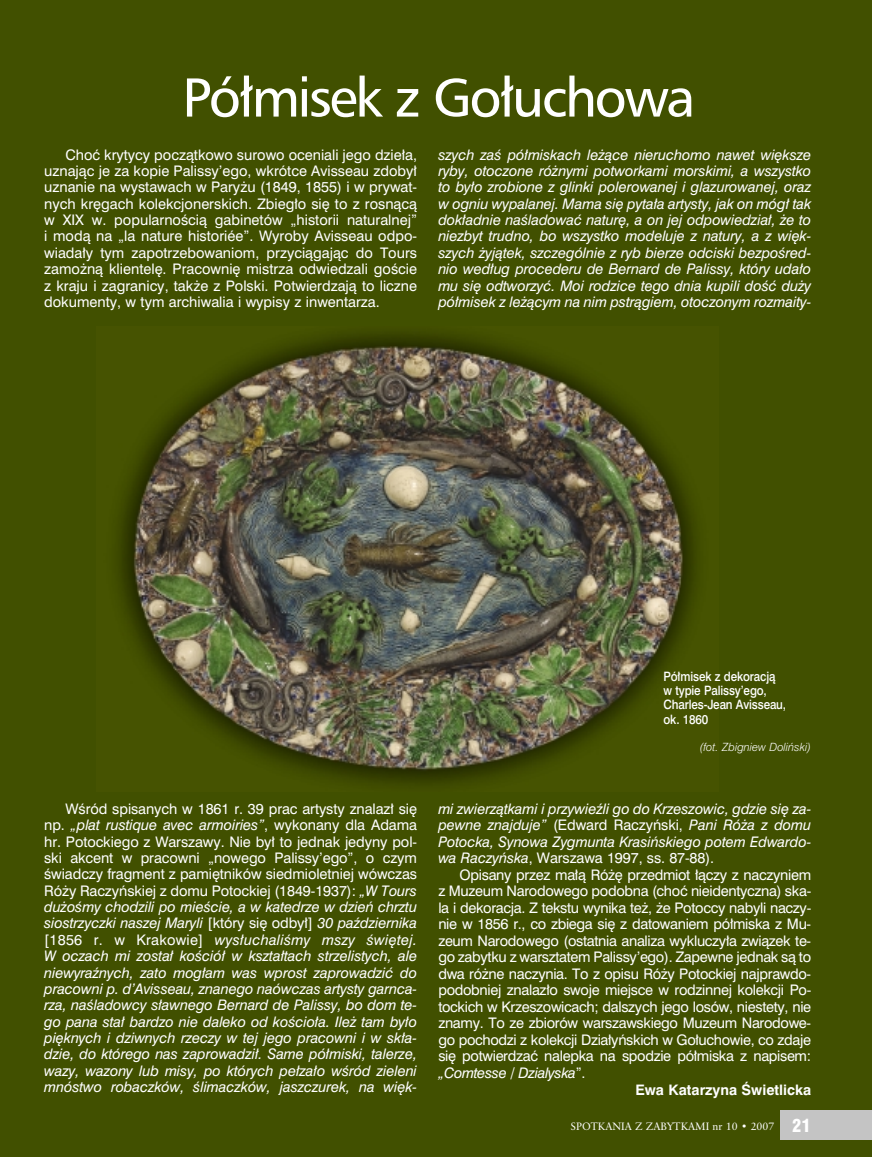
<style>
.page{position:relative;width:872px;height:1157px;background:#fff}
.page>*{position:absolute;margin:0;border:0;box-sizing:border-box;transform-origin:0 0}
.t1{font:52.5px "Humnst 777 PL";letter-spacing:-.05em;color:#fff}
.t2{font:16.5px "Swis 721 Blk Cn PL";color:#fff}
.t3{font:italic 13.5px/16.4px "Swis 721 PL";letter-spacing:-.005em;color:#fff;text-align:justify}
.t4{font:13.5px/16.4px "Swis 721 PL";letter-spacing:-.025em;color:#fff;text-align:justify}
.t5{font:700 13.5px "Swis 721 PL";color:#fff}
.t6{font:italic 13.5px "Swis 721 PL";letter-spacing:-.025em;color:#fff}
.t7{font:12px/14.2px "Swis 721 Md PL";letter-spacing:-.015em;color:#fff;scale:.9 1}
.t8{font:10.5px "Class Garmnd PL";color:#fff}
.t9{font:italic 10.5px "Swis 721 Lt PL";color:#fff}
.s1{font-style:normal}
</style>
<div class="page">
<div style="left:0;top:0;width:872px;height:1156px;background:#415000"></div>
<div style="left:780px;top:1110px;width:92px;height:30px;background:#c4c4c4"></div>
<img style="left:120px;top:333px;width:575px;height:451px">
<h1 class="t1" style="left:182px;top:77px;width:514px">Półmisek z Gołuchowa</h1>
<p class="t4" style="left:44px;top:147px;width:374px;text-indent:21px">Choć krytycy początkowo surowo oceniali jego dzieła, uznając je za kopie Palissy’ego, wkrótce Avisseau zdobył uznanie na wystawach w Paryżu (1849, 1855) i w prywat&shy;nych kręgach kolekcjonerskich. Zbiegło się to z rosnącą w XIX w. popularnością gabinetów „historii naturalnej” i modą na „la nature historiée”. Wyroby Avisseau odpo&shy;wiadały tym zapotrzebowaniom, przyciągając do Tours zamożną klientelę. Pracownię mistrza odwiedzali goście z kraju i zagranicy, także z Polski. Potwierdzają to liczne dokumenty, w tym archiwalia i wypisy z inwentarza.</p>
<p class="t3" style="left:438px;top:147px;width:374px">szych zaś półmiskach leżące nieruchomo nawet większe ryby, otoczone różnymi potworkami morskimi, a wszystko to było zrobione z glinki polerowanej i glazurowanej, oraz w ogniu wypalanej. Mama się pytała artysty, jak on mógł tak dokładnie naśladować naturę, a on jej odpowiedział, że to niezbyt trudno, bo wszystko modeluje z natury, a z więk&shy;szych żyjątek, szczególnie z ryb bierze odciski bezpośred&shy;nio według procederu de Bernard de Palissy, który udało mu się odtworzyć. Moi rodzice tego dnia kupili dość duży półmisek z leżącym na nim pstrągiem, otoczonym rozmaity-</p>
<p class="t3" style="left:44px;top:801px;width:374px;text-indent:21px"><span class="s1">Wśród spisanych w 1861 r. 39 prac artysty znalazł się np.</span> „plat rustique avec armoiries”<span class="s1">, wykonany dla Adama hr. Potockiego z Warszawy. Nie był to jednak jedyny pol&shy;ski akcent w pracowni „nowego Palissy’ego”, o czym świadczy fragment z pamiętników siedmioletniej wówczas Róży Raczyńskiej z domu Potockiej (1849-1937):</span> „W Tours dużośmy chodzili po mieście, a w katedrze w dzień chrztu siostrzyczki naszej Maryli <span class="s1">[który się odbył]</span> 30 października <span class="s1">[1856 r. w Krakowie]</span> wysłuchaliśmy mszy świętej.<br>W oczach mi został kościół w kształtach strzelistych, ale niewyraźnych, zato mogłam was wprost zaprowadzić do pracowni p. d’Avisseau, znanego naówczas artysty garnca&shy;rza, naśladowcy sławnego Bernard de Palissy, bo dom te&shy;go pana stał bardzo nie daleko od kościoła. Ileż tam było pięknych i dziwnych rzeczy w tej jego pracowni i w skła&shy;dzie, do którego nas zaprowadził. Same półmiski, talerze, wazy, wazony lub misy, po których pełzało wśród zieleni mnóstwo robaczków, ślimaczków, jaszczurek, na więk-</p>
<p class="t7" style="left:663px;top:670px;width:138px">Półmisek z dekoracją w typie Palissy’ego,<br>Charles-Jean Avisseau, ok. 1860</p>
<p class="t9" style="left:700px;top:742px;width:112px">(fot. Zbigniew Doliński)</p>
<p class="t3" style="left:438px;top:801px;width:374px">mi zwierzątkami i przywieźli go do Krzeszowic, gdzie się za&shy;pewne znajduje” <span class="s1">(Edward Raczyński,</span> Pani Róża z domu Potocka, Synowa Zygmunta Krasińskiego potem Edwardo&shy;wa Raczyńska<span class="s1">, Warszawa 1997, ss. 87-88).</span></p>
<p class="t4" style="left:459px;top:867px;width:353px">Opisany przez małą Różę przedmiot łączy z naczyniem</p>
<p class="t4" style="left:438px;top:883px;width:374px">z Muzeum Narodowego podobna (choć nieidentyczna) ska-</p>
<p class="t4" style="left:438px;top:900px;width:374px">la i dekoracja. Z tekstu wynika też, że Potoccy nabyli naczy-</p>
<p class="t4" style="left:438px;top:916px;width:374px">nie w 1856 r., co zbiega się z datowaniem półmiska z Mu-</p>
<p class="t4" style="left:438px;top:933px;width:374px">zeum Narodowego (ostatnia analiza wykluczyła związek te-</p>
<p class="t4" style="left:438px;top:949px;width:374px">go zabytku z warsztatem Palissy’ego). Zapewne jednak są to</p>
<p class="t4" style="left:438px;top:966px;width:374px">dwa różne naczynia. To z opisu Róży Potockiej najprawdo-</p>
<p class="t4" style="left:438px;top:982px;width:374px">podobniej znalazło swoje miejsce w rodzinnej kolekcji Po-</p>
<p class="t4" style="left:438px;top:999px;width:374px">tockich w Krzeszowicach; dalszych jego losów, niestety, nie</p>
<p class="t4" style="left:438px;top:1015px;width:374px">znamy. To ze zbiorów warszawskiego Muzeum Narodowe-</p>
<p class="t4" style="left:438px;top:1032px;width:374px">go pochodzi z kolekcji Działyńskich w Gołuchowie, co zdaje</p>
<p class="t4" style="left:438px;top:1048px;width:374px">się potwierdzać nalepka na spodzie półmiska z napisem:</p>
<p class="t6" style="left:438px;top:1066px;width:148px">„Comtesse / Dzialyska<span class="s1">”.</span></p>
<p class="t5" style="left:635px;top:1084px;width:177px">Ewa Katarzyna Świetlicka</p>
<p class="t8" style="left:570px;top:1122px;width:205px">SPOTKANIA Z ZABYTKAMI nr 10 • 2007</p>
<p class="t2" style="left:792px;top:1119px;width:20px">21</p>
</div>
